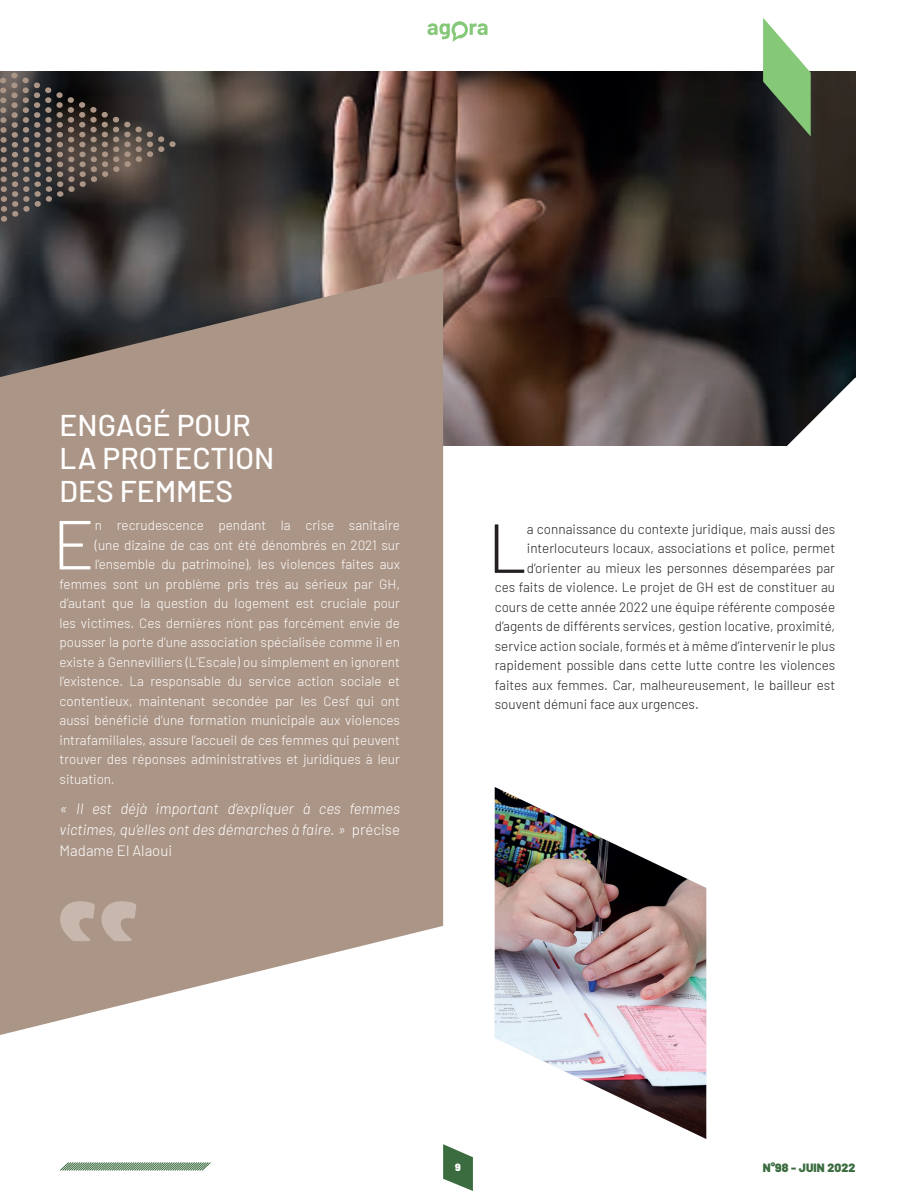
<style>
.page{position:relative;width:915px;height:1191px;background:#fff}
.page>*{position:absolute;margin:0;border:0;box-sizing:border-box;transform-origin:0 0}
.t1{font:300 69.15px "Barlow";color:#fff}
.t2{font:300 69.15px "Barlow";color:#231f20}
.t3{font:500 30px/33px "Barlow";color:#fff}
.t4{font:italic 300 15px/21.3px "Barlow";color:#fff;text-align:justify}
.t5{font:300 13.5px "Barlow";color:#fff}
.t6{font:300 13.5px "Barlow";color:#231f20}
.t7{font:900 12px "Barlow";letter-spacing:.01em;color:#3b6c3f}
.t8{font:900 10.5px "Barlow";color:#fff}
.s1{font-style:normal}
</style>
<div class="page">
<img style="left:0;top:72px;width:855px;height:374px">
<svg style="left:0;top:268px;width:443px;height:767px;background:#a99689"></svg>
<svg style="left:786px;top:377px;width:70px;height:69px"></svg>
<img style="left:494px;top:787px;width:212px;height:352px">
<svg style="left:60px;top:901px;width:76px;height:40px;background:#bca99d"></svg>
<svg style="left:0;top:72px;width:176px;height:150px;background:#46403d"></svg>
<svg style="left:762px;top:18px;width:48px;height:118px"></svg>
<svg style="left:443px;top:1144px;width:30px;height:47px"></svg>
<svg style="left:60px;top:1162px;width:151px;height:9px"></svg>
<svg style="left:469px;top:23px;width:18px;height:12px"></svg>
<svg style="left:451px;top:21px;width:16px;height:17px"></svg>
<div style="left:454px;top:25px;width:11px;height:10px;background:#fff;border-radius:50%"></div>
<svg style="left:427px;top:23px;width:33px;height:19px"></svg>
<h2 class="t3" style="left:60px;top:407px;width:216px">ENGAGÉ POUR<br>LA PROTECTION<br>DES FEMMES</h2>
<h1 class="t1" style="left:52px;top:495px;width:44px">E</h1>
<p class="t5" style="left:95px;top:516px;width:306px">n recrudescence pendant la crise sanitaire</p>
<p class="t5" style="left:95px;top:535px;width:306px">(une dizaine de cas ont été dénombrés en 2021 sur</p>
<p class="t5" style="left:95px;top:555px;width:306px">l’ensemble du patrimoine), les violences faites aux</p>
<p class="t5" style="left:60px;top:574px;width:342px">femmes sont un problème pris très au sérieux par GH,</p>
<p class="t5" style="left:60px;top:594px;width:342px">d’autant que la question du logement est cruciale pour</p>
<p class="t5" style="left:60px;top:613px;width:342px">les victimes. Ces dernières n’ont pas forcément envie de</p>
<p class="t5" style="left:60px;top:633px;width:342px">pousser la porte d’une association spécialisée comme il en</p>
<p class="t5" style="left:60px;top:652px;width:342px">existe à Gennevilliers (L’Escale) ou simplement en ignorent</p>
<p class="t5" style="left:60px;top:672px;width:342px">l’existence. La responsable du service action sociale et</p>
<p class="t5" style="left:60px;top:691px;width:342px">contentieux, maintenant secondée par les Cesf qui ont</p>
<p class="t5" style="left:60px;top:711px;width:342px">aussi bénéficié d’une formation municipale aux violences</p>
<p class="t5" style="left:60px;top:730px;width:342px">intrafamiliales, assure l’accueil de ces femmes qui peuvent</p>
<p class="t5" style="left:60px;top:750px;width:342px">trouver des réponses administratives et juridiques à leur</p>
<p class="t5" style="left:60px;top:769px;width:57px">situation.</p>
<p class="t4" style="left:60px;top:796px;width:342px">« Il est déjà important d’expliquer à ces femmes victimes, qu’elles ont des démarches à faire. » <span class="s1">précise Madame El Alaoui</span></p>
<h1 class="t2" style="left:487px;top:498px;width:41px">L</h1>
<p class="t6" style="left:526px;top:519px;width:309px">a connaissance du contexte juridique, mais aussi des</p>
<p class="t6" style="left:526px;top:539px;width:309px">interlocuteurs locaux, associations et police, permet</p>
<p class="t6" style="left:526px;top:558px;width:309px">d’orienter au mieux les personnes désemparées par</p>
<p class="t6" style="left:494px;top:578px;width:342px">ces faits de violence. Le projet de GH est de constituer au</p>
<p class="t6" style="left:494px;top:597px;width:342px">cours de cette année 2022 une équipe référente composée</p>
<p class="t6" style="left:494px;top:617px;width:342px">d’agents de différents services, gestion locative, proximité,</p>
<p class="t6" style="left:494px;top:636px;width:342px">service action sociale, formés et à même d’intervenir le plus</p>
<p class="t6" style="left:494px;top:656px;width:342px">rapidement possible dans cette lutte contre les violences</p>
<p class="t6" style="left:494px;top:675px;width:342px">faites aux femmes. Car, malheureusement, le bailleur est</p>
<p class="t6" style="left:494px;top:695px;width:205px">souvent démuni face aux urgences.</p>
<p class="t8" style="left:455px;top:1159px;width:7px">9</p>
<p class="t7" style="left:762px;top:1158px;width:94px">N°98 - JUIN 2022</p>
</div>
